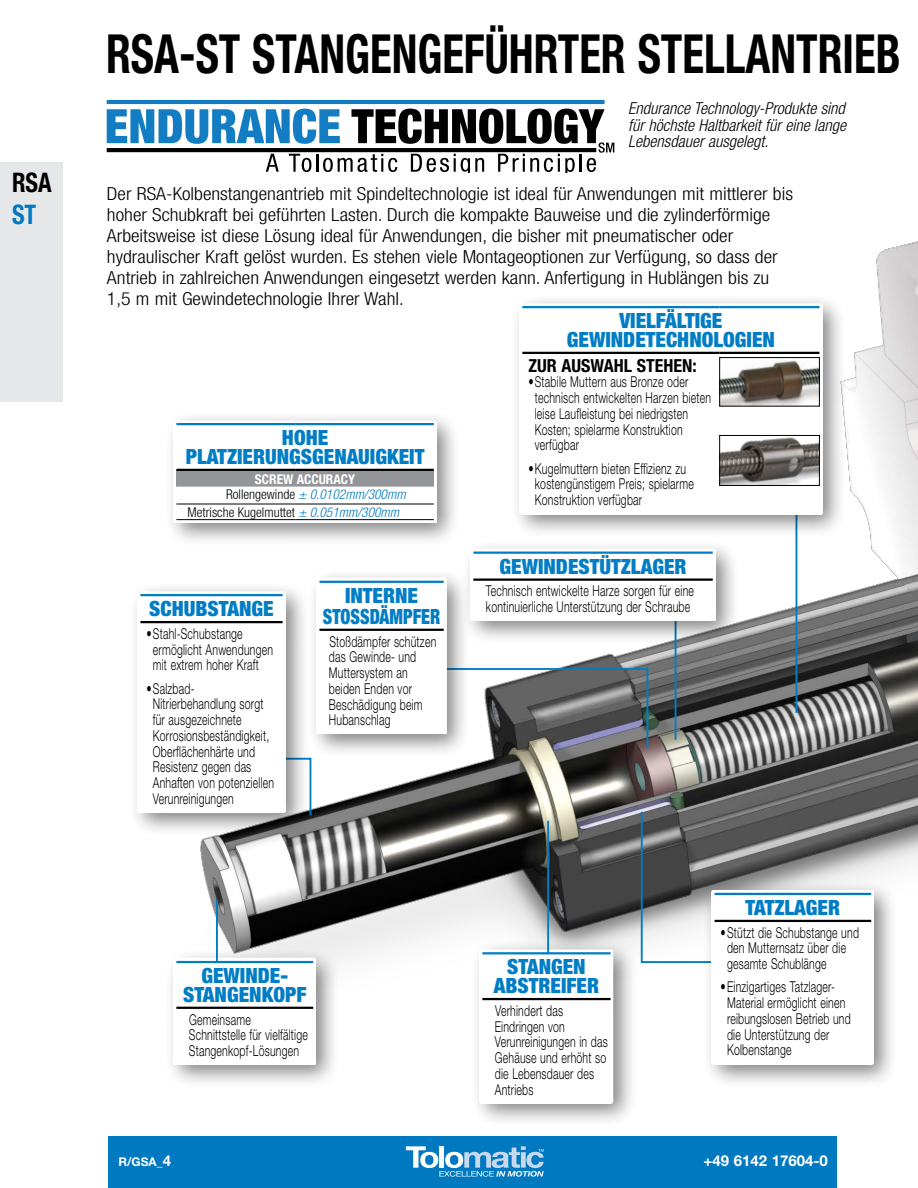
<style>
.page{position:relative;width:918px;height:1188px;background:#fff}
.page>*{position:absolute;margin:0;border:0;box-sizing:border-box;transform-origin:0 0}
.t1{font:700 condensed 54px "Helvetica Neue LT Std";color:#000;scale:.83 1}
.t2{font:700 condensed 27px "Helvetica Neue LT Std";color:#000;scale:.9 1}
.t3{font:700 condensed 27px "Helvetica Neue LT Std";color:#0079c1;scale:.9 1}
.t4{font:900 condensed 21px/18.8px "Helvetica Neue LT Std";color:#007dc5;text-align:center}
.t5{font:300 condensed 18px/21px "Helvetica Neue LT Std";color:#000;scale:1.1 1}
.t6{font:700 condensed 18px "Helvetica Neue LT Std";color:#000}
.t7{font:italic 300 condensed 16.5px/16.5px "Helvetica Neue LT Std";color:#000;text-align:justify}
.t8{font:300 15px/15.8px "Helvetica Neue LT Std";letter-spacing:.02em;color:#000;scale:.7 1}
.t9{font:700 15px "Helvetica Neue LT Std";color:#fff}
.t10{font:italic 300 condensed 13.5px/15.6px "Helvetica Neue LT Std";color:#0079c1}
.t11{font:300 condensed 13.5px "Helvetica Neue LT Std";color:#000}
.t12{font:700 12px "Helvetica Neue LT Std";color:#fff}
.s1{font-weight:700;font-style:normal;color:#fff}
.s2{font-style:normal;color:#000}
.s3{font-style:italic;color:#0079c1}
.s4{font-size:15px}
</style>
<div class="page">
<img style="left:106px;top:99px;width:812px;height:862px">
<hr style="left:107px;top:100px;width:498px;height:4px;background:#127dc2">
<svg style="left:107px;top:109px;width:507px;height:64px"></svg>
<svg style="left:640px;top:810px;width:112px;height:153px"></svg>
<hr style="left:675px;top:621px;width:2px;height:119px;background:#007dc5">
<svg style="left:471px;top:667px;width:178px;height:83px;background:#73777b"></svg>
<svg style="left:310px;top:759px;width:2px;height:58px"></svg>
<svg style="left:760px;top:539px;width:38px;height:176px"></svg>
<div style="left:461px;top:539px;width:279px;height:106px;background:#000;opacity:.5"></div>
<div style="left:470px;top:548px;width:246px;height:73px;background:linear-gradient(to right,#fff,#fff)"></div>
<div style="left:473px;top:553px;width:240px;height:27px;background:#fff"></div>
<div style="left:473px;top:580px;width:240px;height:38px;background:#fff"></div>
<hr style="left:473px;top:552px;width:240px;height:2px;background:#007dc5">
<hr style="left:473px;top:579px;width:240px;height:2px;background:#000">
<div style="left:510px;top:293px;width:337px;height:246px;background:#000;opacity:.5"></div>
<div style="left:519px;top:303px;width:304px;height:211px;background:#fff"></div>
<hr style="left:522px;top:306px;width:197px;height:2px;background:#007dc5">
<hr style="left:719px;top:306px;width:100px;height:2px;background:#007dc5">
<hr style="left:522px;top:352px;width:197px;height:2px;background:#000">
<hr style="left:719px;top:352px;width:100px;height:2px;background:#000">
<img style="left:721px;top:360px;width:97px;height:45px">
<div style="left:719px;top:357px;width:101px;height:50px;border:1px solid #000"></div>
<img style="left:721px;top:437px;width:97px;height:47px">
<div style="left:719px;top:435px;width:101px;height:51px;border:1px solid #000"></div>
<div style="left:164px;top:410px;width:297px;height:138px;background:#000;opacity:.5"></div>
<svg style="left:173px;top:420px;width:264px;height:103px"></svg>
<div style="left:176px;top:424px;width:258px;height:46px;background:#fff"></div>
<div style="left:176px;top:470px;width:258px;height:17px;background:#939598"></div>
<svg style="left:176px;top:487px;width:258px;height:32px"></svg>
<hr style="left:176px;top:504px;width:119px;height:1px;background:#000">
<hr style="left:295px;top:504px;width:139px;height:1px;background:#000">
<hr style="left:176px;top:519px;width:119px;height:1px;background:#000">
<hr style="left:295px;top:519px;width:139px;height:1px;background:#000">
<hr style="left:176px;top:423px;width:119px;height:2px;background:#007dc5">
<hr style="left:295px;top:423px;width:139px;height:2px;background:#007dc5">
<hr style="left:176px;top:469px;width:119px;height:2px;background:#000">
<hr style="left:295px;top:469px;width:139px;height:2px;background:#000">
<div style="left:307px;top:568px;width:164px;height:191px;background:#000;opacity:.5"></div>
<div style="left:317px;top:578px;width:130px;height:156px;background:#fff"></div>
<hr style="left:320px;top:581px;width:124px;height:2px;background:#007dc5">
<hr style="left:320px;top:629px;width:124px;height:2px;background:#000">
<div style="left:470px;top:940px;width:168px;height:188px;background:#000;opacity:.5"></div>
<div style="left:479px;top:949px;width:135px;height:154px;background:#fff"></div>
<hr style="left:482px;top:952px;width:129px;height:2px;background:#007dc5">
<hr style="left:482px;top:998px;width:129px;height:2px;background:#000">
<div style="left:164px;top:948px;width:177px;height:141px;background:#000;opacity:.5"></div>
<div style="left:173px;top:958px;width:143px;height:107px;background:#fff"></div>
<hr style="left:176px;top:961px;width:137px;height:2px;background:#007dc5">
<hr style="left:176px;top:1007px;width:137px;height:2px;background:#000">
<div style="left:128px;top:581px;width:182px;height:256px;background:#000;opacity:.5"></div>
<div style="left:137px;top:591px;width:149px;height:222px;background:#fff"></div>
<hr style="left:140px;top:594px;width:143px;height:2px;background:#007dc5">
<hr style="left:140px;top:621px;width:143px;height:2px;background:#000">
<hr style="left:547px;top:821px;width:2px;height:133px;background:#007dc5">
<hr style="left:216px;top:900px;width:2px;height:63px;background:#007dc5">
<div style="left:702px;top:880px;width:197px;height:209px;background:#000;opacity:.5"></div>
<div style="left:712px;top:890px;width:162px;height:174px;background:#fff"></div>
<hr style="left:715px;top:893px;width:156px;height:2px;background:#007dc5">
<hr style="left:715px;top:920px;width:156px;height:2px;background:#000">
<div style="left:108px;top:1136px;width:729px;height:52px;background:#0079c1"></div>
<svg style="left:406px;top:1146px;width:138px;height:31px"></svg>
<div style="left:0;top:162px;width:63px;height:239px;background:#e6e7e8"></div>
<h2 class="t2" style="left:12px;top:166px;width:46px">RSA</h2>
<h2 class="t3" style="left:12px;top:198px;width:28px">ST</h2>
<h1 class="t1" style="left:106px;top:21px;width:959px">RSA-ST STANGENGEFÜHRTER STELLANTRIEB</h1>
<p class="t7" style="left:628px;top:101px;width:219px">Endurance Technology-Produkte sind für höchste Haltbarkeit für eine lange Lebensdauer ausgelegt.</p>
<p class="t5" style="left:107px;top:183px;width:625px">Der RSA-Kolbenstangenantrieb mit Spindeltechnologie ist ideal für Anwendungen mit mittlerer bis hoher Schubkraft bei geführten Lasten. Durch die kompakte Bauweise und die zylinderförmige Arbeitsweise ist diese Lösung ideal für Anwendungen, die bisher mit pneumatischer oder hydraulischer Kraft gelöst wurden. Es stehen viele Montageoptionen zur Verfügung, so dass der Antrieb in zahlreichen Anwendungen eingesetzt werden kann. Anfertigung in Hublängen bis zu 1,5 m mit Gewindetechnologie Ihrer Wahl.</p>
<h3 class="t4" style="left:567px;top:311px;width:210px">VIELFÄLTIGE<br>GEWINDETECHNOLOGIEN</h3>
<p class="t6" style="left:528px;top:354px;width:170px">ZUR AUSWAHL STEHEN:</p>
<p class="t8" style="left:535px;top:374px;width:253px;text-indent:-6px">•Stabile Muttern aus Bronze oder technisch entwickelten Harzen bieten leise Laufleistung bei niedrigsten<br>Kosten; spielarme Konstruktion verfügbar</p>
<p class="t8" style="left:535px;top:460px;width:229px;text-indent:-6px">•Kugelmuttern bieten Effizienz zu kostengünstigem Preis; spielarme<br>Konstruktion verfügbar</p>
<h3 class="t4" style="left:186px;top:428px;width:240px">HOHE<br>PLATZIERUNGSGENAUIGKEIT</h3>
<p class="t10" style="left:226px;top:471px;width:181px;text-indent:29px"><span class="s1">SCREW ACCURACY<br></span><span class="s2">Rollengewinde</span> ± 0.0102mm/300mm</p>
<p class="t11" style="left:188px;top:504px;width:213px">Metrische Kugelmuttet <span class="s3">± 0.051mm/300mm</span></p>
<h3 class="t4" style="left:149px;top:599px;width:126px">SCHUBSTANGE</h3>
<p class="t8" style="left:153px;top:625px;width:173px;text-indent:-6px">•Stahl-Schubstange ermöglicht Anwendungen mit extrem hoher Kraft</p>
<p class="t8" style="left:153px;top:680px;width:175px;text-indent:-6px">•Salzbad-<br>Nitrierbehandlung sorgt für ausgezeichnete<br>Korrosionsbeständigkeit,<br>Oberflächenhärte und<br>Resistenz gegen das<br>Anhaften von potenziellen<br>Verunreinigungen</p>
<h3 class="t4" style="left:323px;top:584px;width:119px;line-height:21px">INTERNE<br>STOSSDÄMPFER</h3>
<p class="t8" style="left:329px;top:633px;width:155px">Stoßdämpfer schützen das Gewinde- und<br>Muttersystem an beiden Enden vor<br>Beschädigung beim<br>Hubanschlag</p>
<h3 class="t4" style="left:183px;top:966px;width:125px">GEWINDE-<br>STANGENKOPF</h3>
<p class="t8" style="left:189px;top:1011px;width:172px">Gemeinsame<br>Schnittstelle für vielfältige<br>Stangenkopf-Lösungen</p>
<h3 class="t4" style="left:500px;top:556px;width:189px">GEWINDESTÜTZLAGER</h3>
<p class="t8" style="left:486px;top:583px;width:299px">Technisch entwickelte Harze sorgen für eine kontinuierliche Unterstützung der Schraube</p>
<h3 class="t4" style="left:494px;top:957px;width:107px">STANGEN<br>ABSTREIFER</h3>
<p class="t8" style="left:495px;top:1002px;width:163px">Verhindert das<br>Eindringen von<br>Verunreinigungen in das<br>Gehäuse und erhöht so die Lebensdauer des<br>Antriebs</p>
<h3 class="t4" style="left:746px;top:898px;width:96px">TATZLAGER</h3>
<p class="t8" style="left:727px;top:924px;width:190px;text-indent:-6px">•Stützt die Schubstange und den Mutternsatz über die gesamte Schublänge</p>
<p class="t8" style="left:727px;top:979px;width:178px;text-indent:-6px">•Einzigartiges Tatzlager-<br>Material ermöglicht einen reibungslosen Betrieb und die Unterstützung der<br>Kolbenstange</p>
<p class="t12" style="left:118px;top:1155px;width:54px">R/GSA_<span class="s4">4</span></p>
<p class="t9" style="left:704px;top:1152px;width:126px">+49 6142 17604-0</p>
</div>
